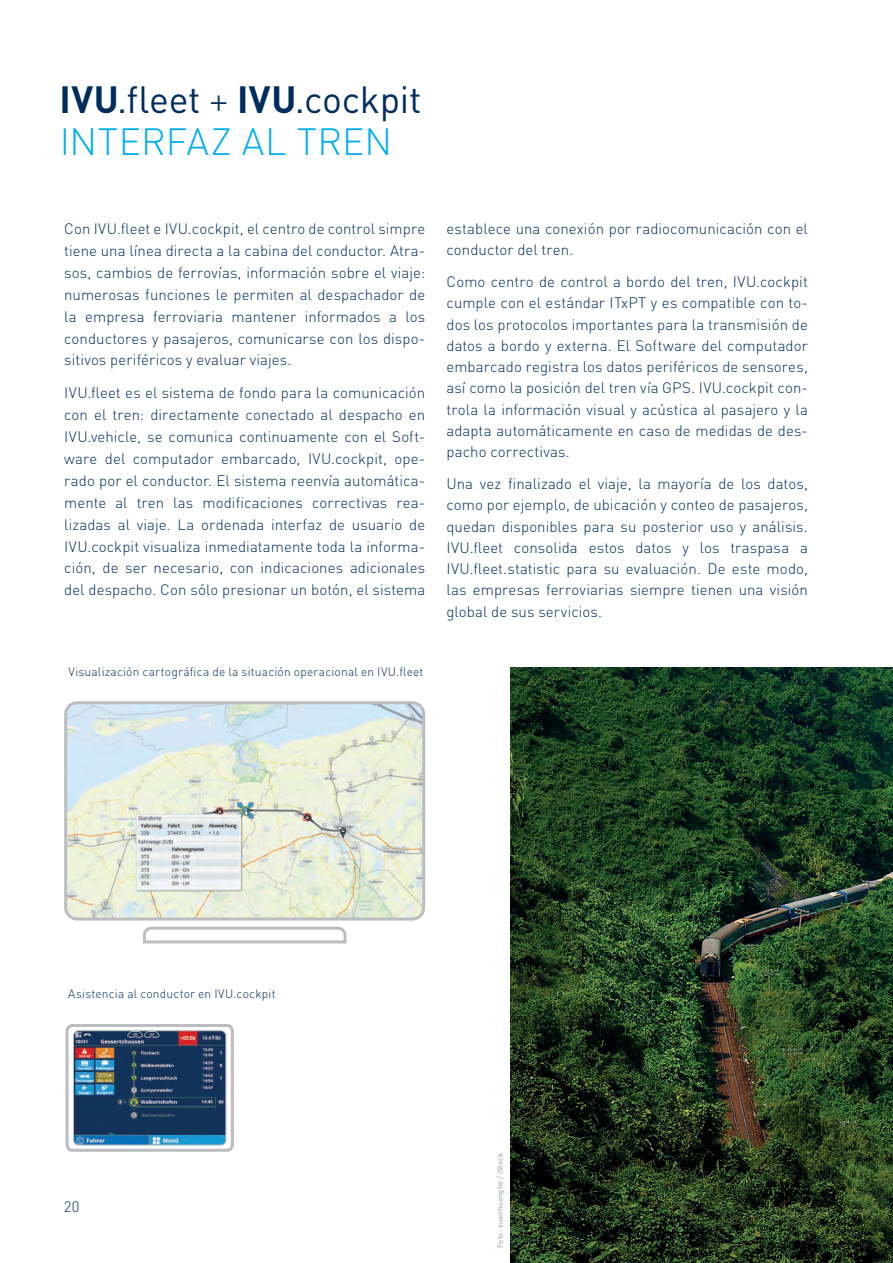
<style>
.page{position:relative;width:893px;height:1263px;background:#fff}
.page>*{position:absolute;margin:0;border:0;box-sizing:border-box;transform-origin:0 0}
.Überschrift_1__fett{font:37.5px "DIN Pro";letter-spacing:-.01em;color:#002d5e}
.Überschrift_2__dünn{font:300 37.5px "DIN Pro";letter-spacing:.005em;color:#00aeef}
.Fließtext{font:300 15px/21.9px "DIN Pro";letter-spacing:.005em;color:#002d5e;text-align:justify}
.BU{font:300 12px "DIN Pro";letter-spacing:.015em;color:#002d5e}
.DE_BU_7_5pt{font:500 7.5px "DIN Pro";letter-spacing:.025em;color:#a9acaf}
.s1{font-weight:700}
.s2{font-weight:300}
</style>
<div class="page">
<img style="left:510px;top:667px;width:383px;height:596px">
<img style="left:68px;top:705px;width:356px;height:214px">
<div style="left:64px;top:701px;width:361px;height:219px;border:3px solid #bcbdc0;border-radius:11px"></div>
<svg style="left:143px;top:926px;width:204px;height:18px"></svg>
<svg style="left:67px;top:1025px;width:165px;height:125px"></svg>
<div style="left:66px;top:1024px;width:168px;height:128px;border:3px solid #bcbdc0;border-radius:6px"></div>
<img style="left:74px;top:1031px;width:152px;height:114px">
<div style="left:73px;top:1030px;width:153px;height:115px;border:1px solid #bcbdc0;border-radius:5px"></div>
<p class="Überschrift_1__fett" style="left:60px;top:70px;width:363px"><span class="s1">IVU</span>.fleet <span class="s2">+</span> <span class="s1">IVU</span>.cockpit</p>
<p class="Überschrift_2__dünn" style="left:60px;top:116px;width:334px">INTERFAZ AL TREN</p>
<p class="Fließtext" style="left:64px;top:217px;width:363px">Con IVU.fleet e IVU.cockpit, el centro de control simpre tiene una línea directa a la cabina del conductor. Atra&shy;sos, cambios de ferrovías, información sobre el viaje: numerosas funciones le permiten al despachador de la empresa ferroviaria mantener informados a los conductores y pasajeros, comunicarse con los dispo&shy;sitivos periféricos y evaluar viajes.</p>
<p class="Fließtext" style="left:64px;top:381px;width:363px">IVU.fleet es el sistema de fondo para la comunicación con el tren: directamente conectado al despacho en IVU.vehicle, se comunica continuamente con el Soft&shy;ware del computador embarcado, IVU.cockpit, ope&shy;rado por el conductor. El sistema reenvía automática&shy;mente al tren las modificaciones correctivas rea&shy;lizadas al viaje. La ordenada interfaz de usuario de IVU.cockpit visualiza inmediatamente toda la informa&shy;ción, de ser necesario, con indicaciones adicionales del despacho. Con sólo presionar un botón, el sistema</p>
<p class="BU" style="left:68px;top:664px;width:357px">Visualización cartográfica de la situación operacional en IVU.fleet</p>
<p class="Fließtext" style="left:446px;top:217px;width:363px;line-height:21.3px">establece una conexión por radiocomunicación con el conductor del tren.</p>
<p class="Fließtext" style="left:446px;top:270px;width:363px;line-height:21.3px">Como centro de control a bordo del tren, IVU.cockpit cumple con el estándar ITxPT y es compatible con to&shy;dos los protocolos importantes para la transmisión de datos a bordo y externa. El Software del computador embarcado registra los datos periféricos de sensores, así como la posición del tren vía GPS. IVU.cockpit con&shy;trola la información visual y acústica al pasajero y la adapta automáticamente en caso de medidas de des&shy;pacho correctivas.</p>
<p class="Fließtext" style="left:446px;top:472px;width:363px;line-height:21.3px">Una vez finalizado el viaje, la mayoría de los datos, como por ejemplo, de ubicación y conteo de pasajeros, quedan disponibles para su posterior uso y análisis.<br>IVU.fleet consolida estos datos y los traspasa a IVU.fleet.statistic para su evaluación. De este modo, las empresas ferroviarias siempre tienen una visión global de sus servicios.</p>
<p class="BU" style="left:68px;top:985px;width:209px">Asistencia al conductor en IVU.cockpit</p>
<p class="Fließtext" style="left:64px;top:1195px;width:17px">20</p>
<p class="DE_BU_7_5pt" style="left:494px;top:1248px;width:97px;rotate:-90deg">Foto: xuanhuongho / iStock</p>
</div>
